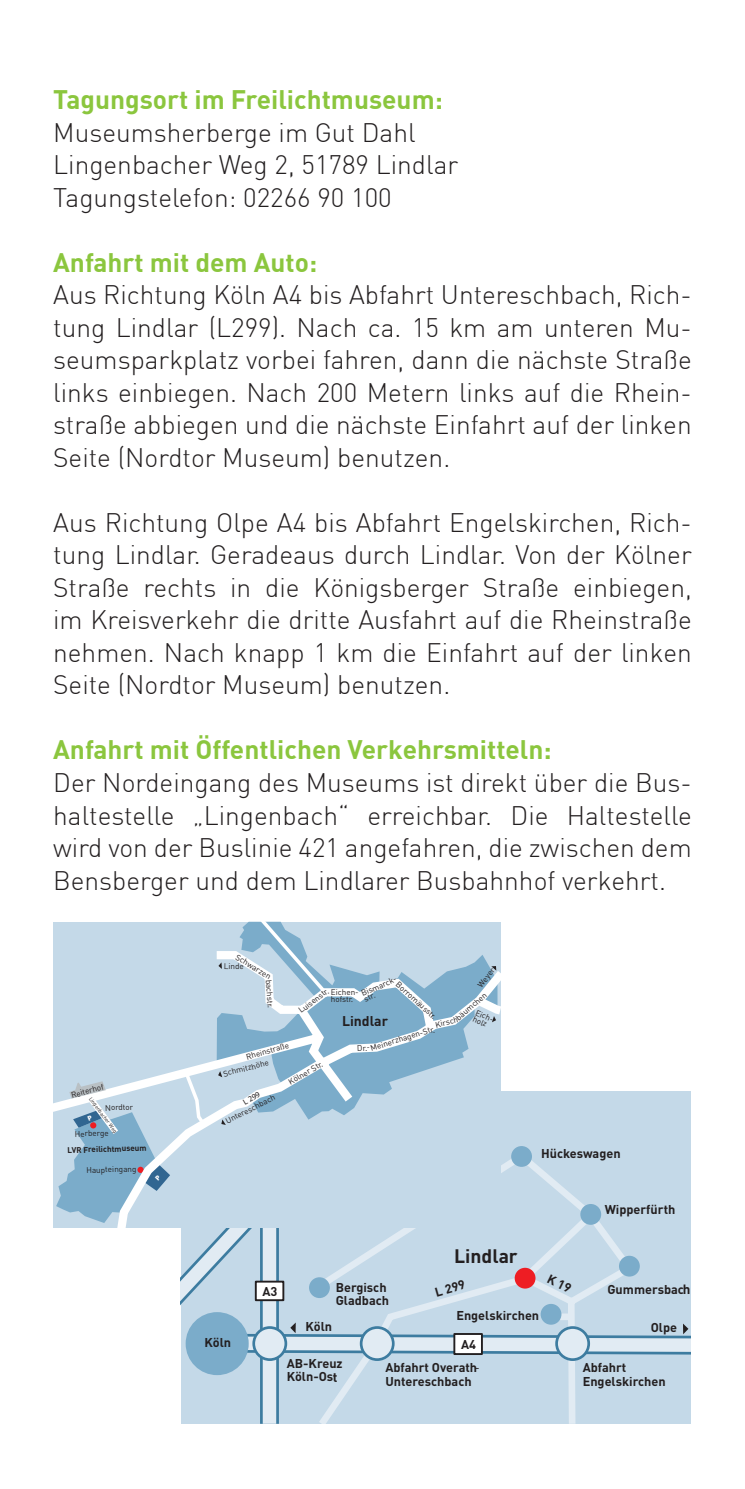
<style>
.page{position:relative;width:745px;height:1489px;background:#fff}
.page>*{position:absolute;margin:0;border:0;box-sizing:border-box;transform-origin:0 0}
.t1{font:300 26.25px/32.5px "DIN";color:#231f20;text-align:justify}
.t2{font:700 26.25px "DIN";color:#8bc63e}
.t3{font:700 19.25px "DINOT";color:#231f20}
.t4{font:700 14px "DINOT";color:#231f20}
.t5{font:700 12.75px/13.2px "DINOT";color:#231f20}
.t6{font:8.25px/7px "DINOT";color:#231f20}
.t7{font:700 8.25px/16.2px "DINOT";color:#231f20}
.t8{font:condensed 8.25px "Univers";color:#231f20}
.t9{font:5.25px "DINOT";color:#231f20}
.s1{font-weight:400}
.s2{font-family:"Univers";font-weight:700;font-stretch:condensed}
.s3{font-size:13.25px}
.s4{font-family:"Univers";font-stretch:condensed;font-size:13.25px}
</style>
<div class="page">
<svg style="left:181px;top:1091px;width:509px;height:332px;background:#c3d8e7"></svg>
<div style="left:253px;top:1327px;width:33px;height:32px;background:#e1ebf3;border-radius:50%"></div>
<div style="left:252px;top:1325px;width:35px;height:35px;border:3px solid #3d7ca0;border-radius:50%"></div>
<div style="left:361px;top:1327px;width:32px;height:32px;background:#e1ebf3;border-radius:50%"></div>
<div style="left:359px;top:1325px;width:35px;height:35px;border:3px solid #3d7ca0;border-radius:50%"></div>
<div style="left:556px;top:1327px;width:32px;height:32px;background:#e1ebf3;border-radius:50%"></div>
<div style="left:555px;top:1325px;width:34px;height:35px;border:3px solid #3d7ca0;border-radius:50%"></div>
<div style="left:511px;top:1145px;width:20px;height:21px;background:#7bacca;border-radius:50%"></div>
<div style="left:580px;top:1203px;width:20px;height:21px;background:#7bacca;border-radius:50%"></div>
<div style="left:618px;top:1255px;width:21px;height:21px;background:#7bacca;border-radius:50%"></div>
<div style="left:309px;top:1277px;width:20px;height:20px;background:#7bacca;border-radius:50%"></div>
<div style="left:514px;top:1267px;width:21px;height:21px;background:#ee1d23;border-radius:50%"></div>
<div style="left:540px;top:1303px;width:21px;height:21px;background:#7bacca;border-radius:50%"></div>
<div style="left:255px;top:1281px;width:28px;height:18px;background:#fff"></div>
<div style="left:255px;top:1280px;width:29px;height:20px;border:2px solid #231f20"></div>
<div style="left:454px;top:1333px;width:27px;height:20px;background:#fff"></div>
<div style="left:453px;top:1332px;width:29px;height:22px;border:2px solid #231f20"></div>
<svg style="left:682px;top:1323px;width:6px;height:11px"></svg>
<svg style="left:290px;top:1322px;width:5px;height:10px"></svg>
<div style="left:185px;top:1311px;width:63px;height:63px;background:#7bacca;border-radius:50%"></div>
<div style="left:53px;top:921px;width:447px;height:306px;background:#c4d9e8"></div>
<svg style="left:216px;top:921px;width:281px;height:25px"></svg>
<svg style="left:53px;top:946px;width:447px;height:281px"></svg>
<svg style="left:221px;top:1119px;width:5px;height:5px"></svg>
<svg style="left:491px;top:966px;width:5px;height:4px"></svg>
<svg style="left:218px;top:962px;width:4px;height:6px"></svg>
<svg style="left:218px;top:1071px;width:4px;height:6px"></svg>
<svg style="left:467px;top:989px;width:33px;height:33px"></svg>
<svg style="left:181px;top:1067px;width:27px;height:61px"></svg>
<svg style="left:254px;top:921px;width:76px;height:76px"></svg>
<svg style="left:546px;top:1274px;width:25px;height:18px"></svg>
<svg style="left:56px;top:1081px;width:114px;height:141px"></svg>
<p class="t2" style="left:53px;top:82px;width:391px">Tagungsort im Freilichtmuseum:</p>
<p class="t1" style="left:53px;top:116px;width:364px">Museumsherberge im Gut Dahl</p>
<p class="t1" style="left:53px;top:148px;width:406px">Lingenbacher Weg 2, 51789 Lindlar</p>
<p class="t1" style="left:53px;top:181px;width:340px">Tagungstelefon: 02266 90 100</p>
<p class="t2" style="left:53px;top:245px;width:265px">Anfahrt mit dem Auto:</p>
<p class="t1" style="left:53px;top:278px;width:639px">Aus Richtung Köln A4 bis Abfahrt Untereschbach, Rich&shy;tung Lindlar (L299). Nach ca. 15 km am unteren Mu&shy;seumsparkplatz vorbei fahren, dann die nächste Straße links einbiegen. Nach 200 Metern links auf die Rhein&shy;straße abbiegen und die nächste Einfahrt auf der linken Seite (Nordtor Museum) benutzen.</p>
<p class="t1" style="left:53px;top:506px;width:639px">Aus Richtung Olpe A4 bis Abfahrt Engelskirchen, Rich&shy;tung Lindlar. Geradeaus durch Lindlar. Von der Kölner Straße rechts in die Königsberger Straße einbiegen, im Kreisverkehr die dritte Ausfahrt auf die Rheinstraße nehmen. Nach knapp 1 km die Einfahrt auf der linken Seite (Nordtor Museum) benutzen.</p>
<p class="t2" style="left:53px;top:732px;width:499px">Anfahrt mit Öffentlichen Verkehrsmitteln:</p>
<p class="t1" style="left:53px;top:766px;width:639px">Der Nordeingang des Museums ist direkt über die Bus&shy;haltestelle „Lingenbach“ erreichbar. Die Haltestelle wird von der Buslinie 421 angefahren, die zwischen dem Bensberger und dem Lindlarer Busbahnhof verkehrt.</p>
<p class="t6" style="left:70px;top:1091px;width:35px;rotate:-15deg">Reiterhof</p>
<p class="t9" style="left:93px;top:1095px;width:45px;rotate:54deg">Lingenbacher W eg</p>
<p class="t6" style="left:105px;top:1104px;width:30px;rotate:-2deg">N ordtor</p>
<p class="t7" style="left:67px;top:1125px;width:81px;text-indent:8px;rotate:-2deg"><span class="s1">H erberge<br></span>LVR Freilichtmuseum</p>
<p class="t6" style="left:86px;top:1166px;width:52px;rotate:-2deg">H aupteingang</p>
<p class="t6" style="left:238px;top:953px;width:41px;rotate:31deg">Schwarzen</p>
<p class="t6" style="left:224px;top:962px;width:22px;rotate:1deg">Linde</p>
<p class="t6" style="left:476px;top:984px;width:24px;rotate:-52deg"><span class="s2">W</span>eyer</p>
<p class="t6" style="left:360px;top:990px;width:40px;rotate:-24deg">Bismarck&shy;str.</p>
<p class="t6" style="left:399px;top:980px;width:52px;rotate:42deg">Borromäusst<span class="s2">r.</span></p>
<p class="t6" style="left:272px;top:979px;width:29px;rotate:86deg">bachst<span class="s2">r.</span></p>
<p class="t6" style="left:297px;top:1008px;width:36px;rotate:-37deg">Luisenstr<span class="s2">.</span></p>
<p class="t6" style="left:331px;top:988px;width:29px">Eichen&shy;hofstr<span class="s2">.</span></p>
<p class="t6" style="left:454px;top:1015px;width:39px;rotate:-41deg">bäumchen</p>
<p class="t6" style="left:477px;top:1008px;width:21px;rotate:24deg">Eich&shy;holz</p>
<p class="t4" style="left:342px;top:1012px;width:47px">Lindlar</p>
<p class="t6" style="left:434px;top:1021px;width:25px;rotate:-13deg">Kirsch</p>
<p class="t6" style="left:369px;top:1044px;width:67px;rotate:-17deg">Meinerzhagen-Str<span class="s2">.</span></p>
<p class="t6" style="left:245px;top:1053px;width:45px;rotate:-16deg">Rheinstraße</p>
<p class="t6" style="left:356px;top:1044px;width:14px;rotate:-3deg">D r<span class="s2">.-</span></p>
<p class="t6" style="left:222px;top:1070px;width:48px;rotate:-14deg">Schmitzhöhe</p>
<p class="t6" style="left:287px;top:1078px;width:39px;rotate:-30deg">Kölner Str<span class="s2">.</span></p>
<p class="t8" style="left:241px;top:1098px;width:20px;rotate:-31deg">L 299</p>
<p class="t6" style="left:224px;top:1117px;width:56px;rotate:-27deg">Untereschbach</p>
<p class="t5" style="left:262px;top:1283px;width:16px">A3</p>
<p class="t5" style="left:540px;top:1146px;width:81px">Hückeswagen</p>
<p class="t5" style="left:335px;top:1279px;width:55px">Bergisch<br>Gladbach</p>
<p class="t3" style="left:454px;top:1243px;width:65px">Lindlar</p>
<p class="t5" style="left:433px;top:1285px;width:32px;rotate:-16deg">L 299</p>
<p class="t5" style="left:604px;top:1201px;width:72px">Wipperfürth</p>
<p class="t5" style="left:607px;top:1282px;width:85px">Gummersbac<span class="s3">h</span></p>
<p class="t5" style="left:456px;top:1308px;width:84px">Engelskirchen</p>
<p class="t5" style="left:305px;top:1319px;width:28px">Köln</p>
<p class="t5" style="left:650px;top:1320px;width:28px">Olpe</p>
<p class="t5" style="left:204px;top:1334px;width:28px">Köln</p>
<p class="t5" style="left:461px;top:1337px;width:16px">A4</p>
<p class="t5" style="left:286px;top:1356px;width:57px">AB-Kreuz<br>Köln-Os<span class="s3">t</span></p>
<p class="t5" style="left:385px;top:1360px;width:95px">Abfahrt Overath<span class="s4">-<br></span>Untereschbach</p>
<p class="t5" style="left:582px;top:1360px;width:84px">Abfahrt<br>Engelskirchen</p>
</div>
